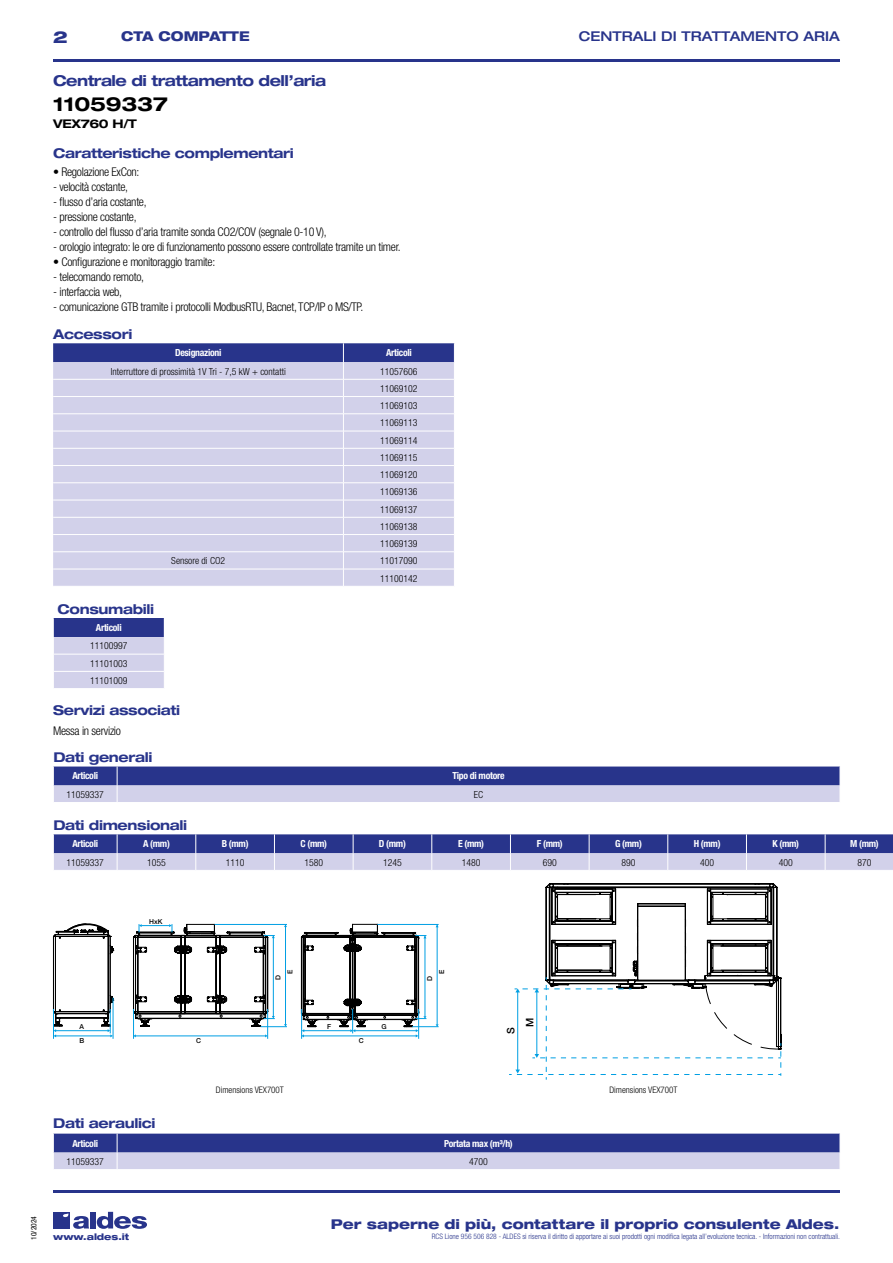
<style>
.page{position:relative;width:893px;height:1263px;background:#fff}
.page>*{position:absolute;margin:0;border:0;box-sizing:border-box;transform-origin:0 0}
.t1{font:700 expanded 19.5px "Helvetica Neue LT Std";letter-spacing:-.01em;color:#000}
.t2{font:800 expanded 16.5px "Helvetica Neue LT Std";color:#28348b}
.t3{font:700 expanded 15px "Helvetica Neue LT Std";letter-spacing:-.035em;color:#28348b}
.t4{font:700 expanded 13.5px "Helvetica Neue LT Std";letter-spacing:-.025em;color:#28348b}
.t5{font:800 expanded 13.5px "Helvetica Neue LT Std";color:#28348b}
.t6{font:500 expanded 13.5px "Helvetica Neue LT Std";color:#28348b}
.t7{font:800 expanded 13.5px "Helvetica Neue LT Std";color:#28348b;scale:.95 1}
.t8{font:300 condensed 12px "Helvetica Neue LT Std";letter-spacing:-.025em;color:#000}
.t9{font:700 expanded 12px "Helvetica Neue LT Std";letter-spacing:-.025em;color:#000}
.t10{font:500 10.35px "Helvetica Neue";color:#000}
.t11{font:300 condensed 9.75px/17.2px "Helvetica Neue";color:#000;text-align:justify}
.t12{font:700 condensed 9.75px "Helvetica Neue LT Std";letter-spacing:-.03em;color:#fff}
.t13{font:300 condensed 9px "Helvetica Neue LT Std";color:#000}
.t14{font:800 expanded 9px "Helvetica Neue LT Std";color:#28348b}
.t15{font:300 condensed 7.5px "Helvetica Neue LT Std";color:#28348b}
.t16{font:condensed 7.5px "Helvetica Neue LT Std";color:#000}
.t17{font:500 6.9px/13.5px "Helvetica Neue";color:#000}
</style>
<div class="page">
<div style="left:53px;top:1212px;width:17px;height:16px;background:#28348b"></div>
<div style="left:90px;top:1212px;width:6px;height:16px;background:#28348b"></div>
<svg style="left:97px;top:1212px;width:50px;height:17px"></svg>
<svg style="left:63px;top:1213px;width:26px;height:16px"></svg>
<hr style="left:53px;top:59px;width:787px;height:2px;background:#28348b">
<hr style="left:53px;top:1190px;width:787px;height:2px;background:#28348b">
<svg style="left:53px;top:343px;width:402px;height:243px;background:#c7c7e3"></svg>
<svg style="left:53px;top:618px;width:111px;height:70px;background:#a5a8d1"></svg>
<svg style="left:53px;top:766px;width:787px;height:36px;background:#7b80b9"></svg>
<svg style="left:53px;top:834px;width:840px;height:36px;background:#7d83ba"></svg>
<hr style="left:53px;top:1009px;width:1px;height:30px;background:#009fe3">
<hr style="left:133px;top:1009px;width:1px;height:30px;background:#009fe3">
<hr style="left:267px;top:1009px;width:1px;height:30px;background:#009fe3">
<hr style="left:301px;top:1009px;width:1px;height:30px;background:#009fe3">
<hr style="left:418px;top:1009px;width:1px;height:30px;background:#009fe3">
<hr style="left:113px;top:998px;width:1px;height:41px;background:#009fe3">
<svg style="left:53px;top:923px;width:386px;height:114px"></svg>
<svg style="left:509px;top:883px;width:272px;height:197px"></svg>
<svg style="left:53px;top:1133px;width:787px;height:36px;background:#7b81b9"></svg>
<h2 class="t2" style="left:53px;top:26px;width:16px">2</h2>
<p class="t7" style="left:121px;top:28px;width:137px">CTA COMPATTE</p>
<p class="t6" style="left:579px;top:28px;width:263px">CENTRALI DI TRATTAMENTO ARIA</p>
<p class="t3" style="left:53px;top:71px;width:275px">Centrale di trattamento dell’aria</p>
<h1 class="t1" style="left:53px;top:92px;width:116px">11059337</h1>
<p class="t9" style="left:53px;top:116px;width:85px">VEX760 H/T</p>
<p class="t4" style="left:53px;top:145px;width:242px">Caratteristiche complementari</p>
<p class="t8" style="left:53px;top:164px;width:88px">• Regolazione ExCon:</p>
<p class="t8" style="left:53px;top:179px;width:76px">- velocità costante,</p>
<p class="t8" style="left:53px;top:194px;width:95px">- flusso d’aria costante,</p>
<p class="t8" style="left:53px;top:209px;width:85px">- pressione costante,</p>
<p class="t8" style="left:53px;top:224px;width:275px">- controllo del flusso d’aria tramite sonda CO2/COV (segnale 0-10 V),</p>
<p class="t8" style="left:53px;top:239px;width:349px">- orologio integrato: le ore di funzionamento possono essere controllate tramite un timer.</p>
<p class="t8" style="left:53px;top:254px;width:164px">• Configurazione e monitoraggio tramite:</p>
<p class="t8" style="left:53px;top:269px;width:92px">- telecomando remoto,</p>
<p class="t8" style="left:53px;top:284px;width:71px">- interfaccia web,</p>
<p class="t8" style="left:53px;top:299px;width:312px">- comunicazione GTB tramite i protocolli ModbusRTU, Bacnet, TCP/IP o MS/TP.</p>
<p class="t4" style="left:53px;top:325px;width:81px">Accessori</p>
<p class="t12" style="left:175px;top:347px;width:48px">Designazioni</p>
<p class="t12" style="left:386px;top:347px;width:27px">Articoli</p>
<p class="t11" style="left:111px;top:362px;width:177px">Interruttore di prossimità 1V Tri - 7,5 kW + contatti</p>
<p class="t11" style="left:380px;top:362px;width:39px">11057606<br>11069102<br>11069103<br>11069113<br>11069114<br>11069115<br>11069120<br>11069136<br>11069137<br>11069138<br>11069139</p>
<p class="t11" style="left:171px;top:552px;width:55px">Sensore di CO2</p>
<p class="t11" style="left:380px;top:552px;width:39px">11017090<br>11100142</p>
<p class="t4" style="left:58px;top:600px;width:98px">Consumabili</p>
<p class="t12" style="left:96px;top:622px;width:27px">Articoli</p>
<p class="t11" style="left:90px;top:637px;width:39px">11100997<br>11101003<br>11101009</p>
<p class="t4" style="left:53px;top:702px;width:129px">Servizi associati</p>
<p class="t8" style="left:53px;top:723px;width:69px">Messa in servizio</p>
<p class="t4" style="left:53px;top:749px;width:101px">Dati generali</p>
<p class="t12" style="left:72px;top:770px;width:27px">Articoli</p>
<p class="t12" style="left:453px;top:770px;width:53px">Tipo di motore</p>
<p class="t11" style="left:67px;top:786px;width:39px">11059337</p>
<p class="t11" style="left:474px;top:786px;width:11px">EC</p>
<p class="t4" style="left:53px;top:816px;width:135px">Dati dimensionali</p>
<p class="t12" style="left:72px;top:838px;width:27px">Articoli</p>
<p class="t12" style="left:143px;top:838px;width:28px">A (mm)</p>
<p class="t12" style="left:222px;top:838px;width:28px">B (mm)</p>
<p class="t12" style="left:300px;top:838px;width:28px">C (mm)</p>
<p class="t12" style="left:379px;top:838px;width:29px">D (mm)</p>
<p class="t12" style="left:458px;top:838px;width:28px">E (mm)</p>
<p class="t12" style="left:537px;top:838px;width:27px">F (mm)</p>
<p class="t12" style="left:615px;top:838px;width:28px">G (mm)</p>
<p class="t12" style="left:694px;top:838px;width:28px">H (mm)</p>
<p class="t12" style="left:772px;top:838px;width:28px">K (mm)</p>
<p class="t12" style="left:850px;top:838px;width:30px">M (mm)</p>
<p class="t11" style="left:67px;top:853px;width:39px">11059337</p>
<p class="t11" style="left:147px;top:853px;width:20px">1055</p>
<p class="t11" style="left:226px;top:853px;width:20px">1110</p>
<p class="t11" style="left:304px;top:853px;width:20px">1580</p>
<p class="t11" style="left:383px;top:853px;width:20px">1245</p>
<p class="t11" style="left:462px;top:853px;width:20px">1480</p>
<p class="t11" style="left:543px;top:853px;width:16px">690</p>
<p class="t11" style="left:621px;top:853px;width:16px">890</p>
<p class="t11" style="left:700px;top:853px;width:16px">400</p>
<p class="t11" style="left:779px;top:853px;width:16px">400</p>
<p class="t11" style="left:857px;top:853px;width:16px">870</p>
<p class="t17" style="left:80px;top:1020px;width:6px">A<br>B</p>
<p class="t17" style="left:149px;top:914px;width:15px">HxK</p>
<p class="t17" style="left:196px;top:1033px;width:6px">C</p>
<p class="t17" style="left:283px;top:974px;width:6px;rotate:-90deg">E</p>
<p class="t17" style="left:271px;top:980px;width:6px;rotate:-90deg">D</p>
<p class="t17" style="left:327px;top:1020px;width:6px">F</p>
<p class="t17" style="left:381px;top:1020px;width:7px">G</p>
<p class="t17" style="left:359px;top:1033px;width:6px">C</p>
<p class="t17" style="left:435px;top:974px;width:6px;rotate:-90deg">E</p>
<p class="t17" style="left:423px;top:980px;width:6px;rotate:-90deg">D</p>
<p class="t10" style="left:505px;top:1034px;width:8px;rotate:-90deg">S</p>
<p class="t10" style="left:524px;top:1027px;width:11px;rotate:-90deg">M</p>
<p class="t13" style="left:216px;top:1085px;width:70px">Dimensions VEX700T</p>
<p class="t13" style="left:609px;top:1085px;width:70px">Dimensions VEX700T</p>
<p class="t4" style="left:53px;top:1115px;width:104px">Dati aeraulici</p>
<p class="t12" style="left:72px;top:1137px;width:27px">Articoli</p>
<p class="t12" style="left:444px;top:1137px;width:70px">Portata max (m³/h)</p>
<p class="t11" style="left:66px;top:1153px;width:39px">11059337</p>
<p class="t11" style="left:469px;top:1153px;width:20px">4700</p>
<p class="t16" style="left:29px;top:1240px;width:25px;rotate:-90deg">10/2024</p>
<p class="t5" style="left:331px;top:1215px;width:510px">Per saperne di più, contattare il proprio consulente Aldes.</p>
<p class="t14" style="left:53px;top:1231px;width:78px">www.aldes.it</p>
<p class="t15" style="left:432px;top:1232px;width:410px">RCS Lione 956 506 828 - ALDES si riserva il diritto di apportare ai suoi prodotti ogni modifica legata all’evoluzione tecnica. - Informazioni non contrattuali.</p>
</div>
